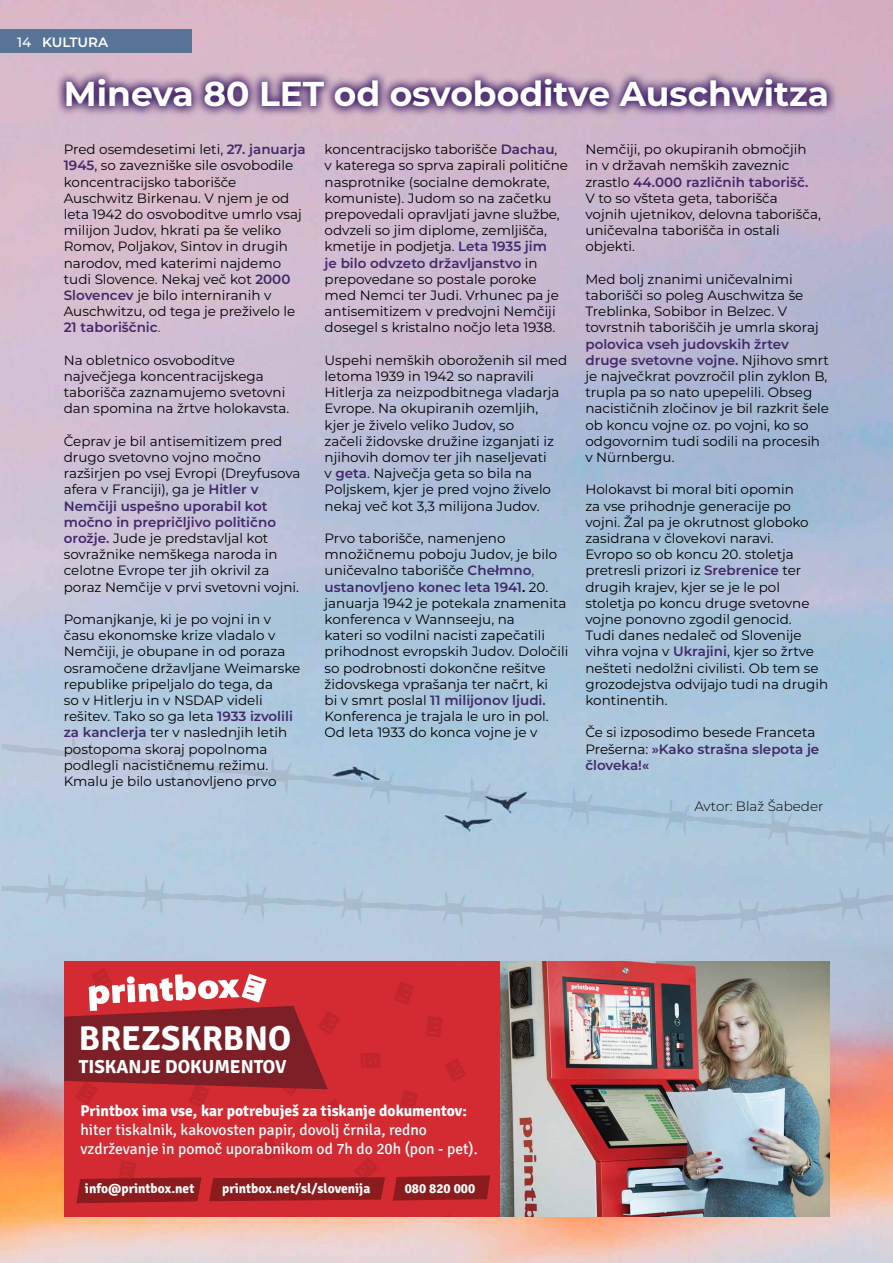
<style>
.page{position:relative;width:893px;height:1263px;background:#fff}
.page>*{position:absolute;margin:0;border:0;box-sizing:border-box;transform-origin:0 0}
.t1{font:700 34.5px "Montserrat";color:#fff}
.t2{font:700 34.5px "Signika";color:#fff}
.t3{font:700 18.75px "Signika";color:#fff}
.t4{font:15.6px/19px "Signika";color:#fff}
.t5{font:700 15.6px "Signika";color:#fff}
.t6{font:13.5px/16.2px "Montserrat";color:#000}
.t7{font:700 13.5px "Cignika";color:#fff}
.t8{font:300 13.5px "Montserrat";color:#000}
.t9{font:600 13.5px "Montserrat";letter-spacing:-.005em;color:#fff}
.s1{font-weight:500}
.s2{font-weight:600;color:#42286a}
.s3{color:#42286a}
.s4{font-weight:600}
</style>
<div class="page">
<img style="left:0;top:0;width:892px;height:1263px">
<img style="left:1px;top:475px;width:891px;height:542px">
<svg style="left:892px;top:0;width:1px;height:1263px"></svg>
<img style="left:499px;top:961px;width:331px;height:255px">
<div style="left:64px;top:961px;width:435px;height:255px;background:#d42b33"></div>
<svg style="left:393px;top:1175px;width:97px;height:25px;background:#911c1e"></svg>
<svg style="left:426px;top:1016px;width:17px;height:21px"></svg>
<svg style="left:394px;top:982px;width:20px;height:23px"></svg>
<svg style="left:399px;top:1090px;width:19px;height:23px"></svg>
<svg style="left:445px;top:1058px;width:21px;height:24px"></svg>
<svg style="left:361px;top:1053px;width:20px;height:15px"></svg>
<svg style="left:209px;top:1136px;width:176px;height:65px"></svg>
<svg style="left:64px;top:968px;width:280px;height:154px"></svg>
<svg style="left:76px;top:1161px;width:125px;height:42px"></svg>
<div style="left:0;top:29px;width:191px;height:24px;background:#577497"></div>
<div style="left:55px;top:68px;width:783px;height:49px;background:#d5b5c6"></div>
<div style="left:57px;top:70px;width:779px;height:46px;background:#42246a;opacity:.75"></div>
<p class="t9" style="left:17px;top:33px;width:93px"><span class="s1">14</span> KULTURA</p>
<h1 class="t1" style="left:64px;top:69px;width:767px">Mineva 80 LET od osvoboditve Auschwitza</h1>
<p class="t6" style="left:64px;top:141px;width:244px">Pred osemdesetimi leti, <span class="s2">27. januarja<br>1945</span>, so zavezniške sile osvobodile koncentracijsko taborišče<br>Auschwitz Birkenau. V njem je od leta 1942 do osvoboditve umrlo vsaj milijon Judov, hkrati pa še veliko<br>Romov, Poljakov, Sintov in drugih narodov, med katerimi najdemo tudi Slovence. Nekaj več kot <span class="s2">2000<br>Slovencev</span> je bilo interniranih v<br>Auschwitzu, od tega je preživelo le<br><span class="s2">21 taboriščnic</span><span class="s3">.</span></p>
<p class="t6" style="left:64px;top:351px;width:227px">Na obletnico osvoboditve največjega koncentracijskega taborišča zaznamujemo svetovni dan spomina na žrtve holokavsta.</p>
<p class="t6" style="left:64px;top:432px;width:238px">Čeprav je bil antisemitizem pred drugo svetovno vojno močno razširjen po vsej Evropi (Dreyfusova afera v Franciji), ga je <span class="s2">Hitler v<br>Nemčiji uspešno uporabil kot močno in prepričljivo politično orožje.</span> Jude je predstavljal kot sovražnike nemškega naroda in celotne Evrope ter jih okrivil za poraz Nemčije v prvi svetovni vojni.</p>
<p class="t6" style="left:64px;top:611px;width:238px">Pomanjkanje, ki je po vojni in v času ekonomske krize vladalo v<br>Nemčiji, je obupane in od poraza osramočene državljane Weimarske republike pripeljalo do tega, da<br>so v Hitlerju in v NSDAP videli rešitev. Tako so ga leta <span class="s2">1933 izvolili za kanclerja</span> ter v naslednjih letih postopoma skoraj popolnoma podlegli nacističnemu režimu.<br>Kmalu je bilo ustanovljeno prvo</p>
<p class="t6" style="left:325px;top:141px;width:245px">koncentracijsko taborišče <span class="s2">Dachau</span>,<br>v katerega so sprva zapirali politične nasprotnike (socialne demokrate, komuniste). Judom so na začetku prepovedali opravljati javne službe, odvzeli so jim diplome, zemljišča, kmetije in podjetja. <span class="s2">Leta 1935 jim<br>je bilo odvzeto državljanstvo</span> in prepovedane so postale poroke med Nemci ter Judi. Vrhunec pa je antisemitizem v predvojni Nemčiji dosegel s kristalno nočjo leta 1938.</p>
<p class="t6" style="left:325px;top:351px;width:244px">Uspehi nemških oboroženih sil med letoma 1939 in 1942 so napravili Hitlerja za neizpodbitnega vladarja Evrope. Na okupiranih ozemljih,<br>kjer je živelo veliko Judov, so<br>začeli židovske družine izganjati iz njihovih domov ter jih naseljevati<br>v <span class="s2">geta</span>. Največja geta so bila na Poljskem, kjer je pred vojno živelo nekaj več kot 3,3 milijona Judov.</p>
<p class="t6" style="left:325px;top:530px;width:245px">Prvo taborišče, namenjeno množičnemu poboju Judov, je bilo uničevalno taborišče <span class="s2">Chełmno</span><span class="s3">, </span><span class="s2">ustanovljeno konec leta 1941</span><span class="s4">.</span> 20. januarja 1942 je potekala znamenita konferenca v Wannseeju, na<br>kateri so vodilni nacisti zapečatili prihodnost evropskih Judov. Določili so podrobnosti dokončne rešitve židovskega vprašanja ter načrt, ki<br>bi v smrt poslal <span class="s2">11 milijonov ljudi.<br></span>Konferenca je trajala le uro in pol.<br>Od leta 1933 do konca vojne je v</p>
<p class="t6" style="left:585px;top:141px;width:237px">Nemčiji, po okupiranih območjih in v državah nemških zaveznic zrastlo <span class="s2">44.000 različnih taborišč.<br></span>V to so všteta geta, taborišča vojnih ujetnikov, delovna taborišča, uničevalna taborišča in ostali objekti.</p>
<p class="t6" style="left:585px;top:270px;width:235px">Med bolj znanimi uničevalnimi taborišči so poleg Auschwitza še Treblinka, Sobibor in Belzec. V tovrstnih taboriščih je umrla skoraj</p>
<p class="t6" style="left:585px;top:335px;width:245px"><span class="s2">polovica vseh judovskih žrtev druge svetovne vojne.</span> Njihovo smrt je največkrat povzročil plin zyklon B, trupla pa so nato upepelili. Obseg nacističnih zločinov je bil razkrit šele ob koncu vojne oz. po vojni, ko so odgovornim tudi sodili na procesih v Nürnbergu.</p>
<p class="t6" style="left:585px;top:481px;width:244px">Holokavst bi moral biti opomin<br>za vse prihodnje generacije po vojni. Žal pa je okrutnost globoko zasidrana v človekovi naravi.<br>Evropo so ob koncu 20. stoletja pretresli prizori iz <span class="s2">Srebrenice</span> ter drugih krajev, kjer se je le pol stoletja po koncu druge svetovne vojne ponovno zgodil genocid.<br>Tudi danes nedaleč od Slovenije vihra vojna v <span class="s2">Ukrajini</span>, kjer so žrtve nešteti nedolžni civilisti. Ob tem se grozodejstva odvijajo tudi na drugih kontinentih.</p>
<p class="t6" style="left:585px;top:724px;width:235px">Če si izposodimo besede Franceta<br>Prešerna: <span class="s2">»Kako strašna slepota je človeka!«</span></p>
<p class="t8" style="left:694px;top:797px;width:131px">Avtor: Blaž Šabeder</p>
<h1 class="t2" style="left:79px;top:1017px;width:214px">BREZSKRBNO</h1>
<h2 class="t3" style="left:79px;top:1055px;width:209px">TISKANJE DOKUMENTOV</h2>
<p class="t5" style="left:80px;top:1101px;width:388px">Printbox ima vse, kar potrebuješ za tiskanje dokumentov:</p>
<p class="t4" style="left:80px;top:1121px;width:399px">hiter tiskalnik, kakovosten papir, dovolj črnila, redno vzdrževanje in pomoč uporabnikom od 7h do 20h (pon - pet).</p>
<p class="t7" style="left:85px;top:1181px;width:111px">info@printbox.net</p>
<p class="t7" style="left:222px;top:1180px;width:150px">printbox.net/sl/slovenija</p>
<p class="t7" style="left:405px;top:1180px;width:72px">080 820 000</p>
</div>
